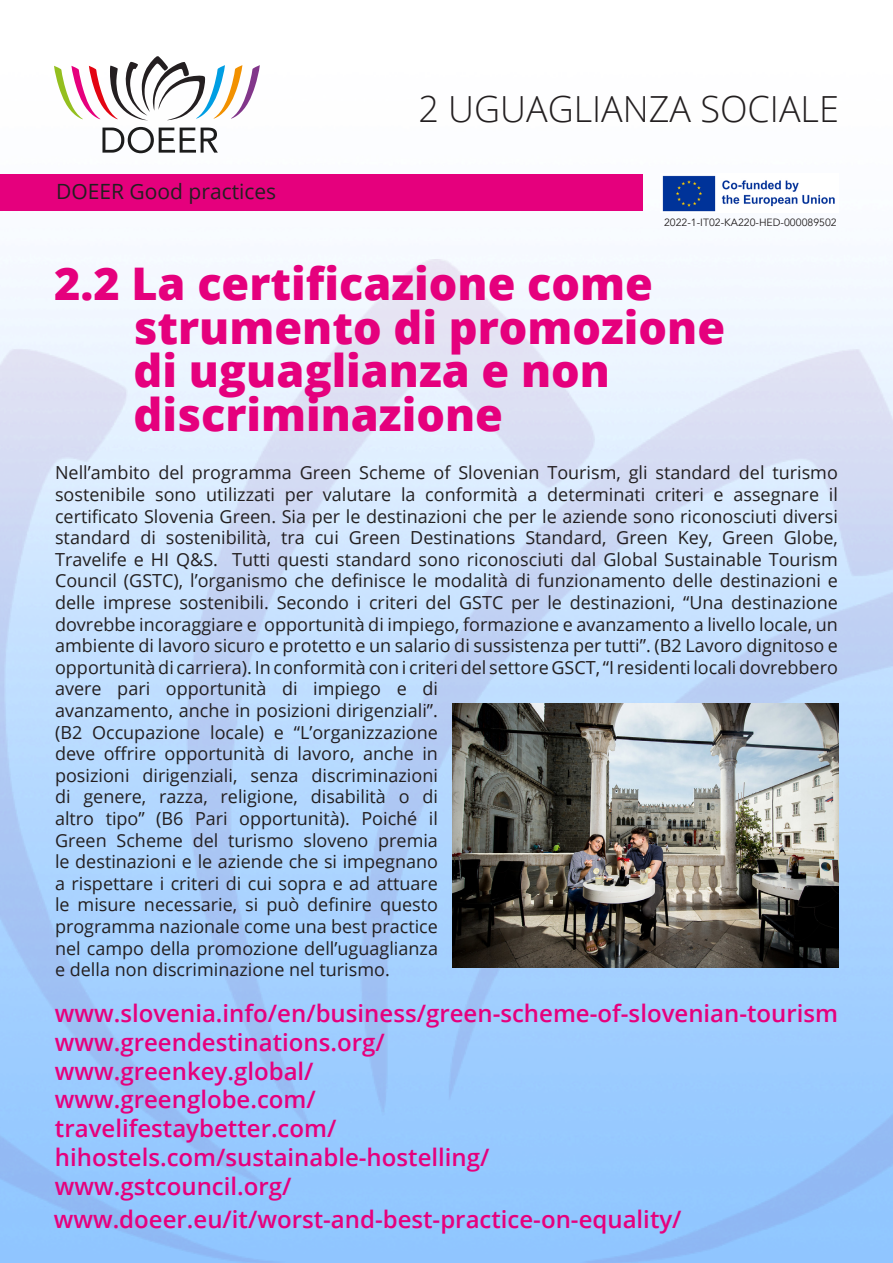
<style>
.page{position:relative;width:893px;height:1263px;background:#fff}
.page>*{position:absolute;margin:0;border:0;box-sizing:border-box;transform-origin:0 0}
.t1{font:800 45px/43.5px "Open Sans";color:#e5007d}
.t2{font:300 36px "Open Sans";color:#231f20}
.t3{font:600 24px/28.8px "Open Sans";color:#e6007d}
.t4{font:21px "Open Sans";color:#231f20}
.t5{font:18px/21.6px "Open Sans";color:#231f20}
.t6{font:10.5px "Avenir";color:#231f20}
</style>
<div class="page">
<div style="left:0;top:175px;width:642px;height:36px;background:#e5007d"></div>
<svg style="left:54px;top:56px;width:206px;height:65px"></svg>
<svg style="left:102px;top:127px;width:116px;height:26px"></svg>
<img style="left:662px;top:175px;width:173px;height:37px">
<img style="left:0;top:259px;width:893px;height:1004px">
<img style="left:453px;top:704px;width:386px;height:263px">
<p class="t4" style="left:56px;top:177px;width:222px">DOEER Good practices</p>
<h2 class="t2" style="left:418px;top:84px;width:422px">2 UGUAGLIANZA SOCIALE</h2>
<p class="t6" style="left:664px;top:216px;width:174px">2022-1-IT02-KA220-HED-000089502</p>
<h1 class="t1" style="left:134px;top:260px;width:593px;text-indent:-80px">2.2 La certificazione come strumento di promozione di uguaglianza e non discriminazione</h1>
<p class="t5" style="left:55px;top:462px;width:784px">Nell’ambito del programma Green Scheme of Slovenian Tourism, gli standard del turismo sostenibile sono utilizzati per valutare la conformità a determinati criteri e assegnare il certificato Slovenia Green. Sia per le destinazioni che per le aziende sono riconosciuti diversi standard di sostenibilità, tra cui Green Destinations Standard, Green Key, Green Globe, Travelife e HI Q&amp;S. Tutti questi standard sono riconosciuti dal Global Sustainable Tourism Council (GSTC), l’organismo che definisce le modalità di funzionamento delle destinazioni e delle imprese sostenibili. Secondo i criteri del GSTC per le destinazioni, “Una destinazione dovrebbe incoraggiare e opportunità di impiego, formazione e avanzamento a livello locale, un ambiente di lavoro sicuro e protetto e un salario di sussistenza per tutti”. (B2 Lavoro dignitoso e opportunità di carriera). In conformità con i criteri del settore GSCT, “I residenti locali dovrebbero avere pari opportunità di impiego e di<br>avanzamento, anche in posizioni dirigenziali”.<br>(B2 Occupazione locale) e “L’organizzazione<br>deve offrire opportunità di lavoro, anche in<br>posizioni dirigenziali, senza discriminazioni<br>di genere, razza, religione, disabilità o di<br>altro tipo” (B6 Pari opportunità). Poiché il<br>Green Scheme del turismo sloveno premia<br>le destinazioni e le aziende che si impegnano<br>a rispettare i criteri di cui sopra e ad attuare<br>le misure necessarie, si può definire questo<br>programma nazionale come una best practice<br>nel campo della promozione dell’uguaglianza<br>e della non discriminazione nel turismo.</p>
<p class="t3" style="left:55px;top:998px;width:785px">www.slovenia.info/en/business/green-scheme-of-slovenian-tourism www.greendestinations.org/<br>www.greenkey.global/<br>www.greenglobe.com/<br>travelifestaybetter.com/<br>hihostels.com/sustainable-hostelling/<br>www.gstcouncil.org/</p>
<h3 class="t3" style="left:54px;top:1204px;width:629px">www.doeer.eu/it/worst-and-best-practice-on-equality/</h3>
</div>
